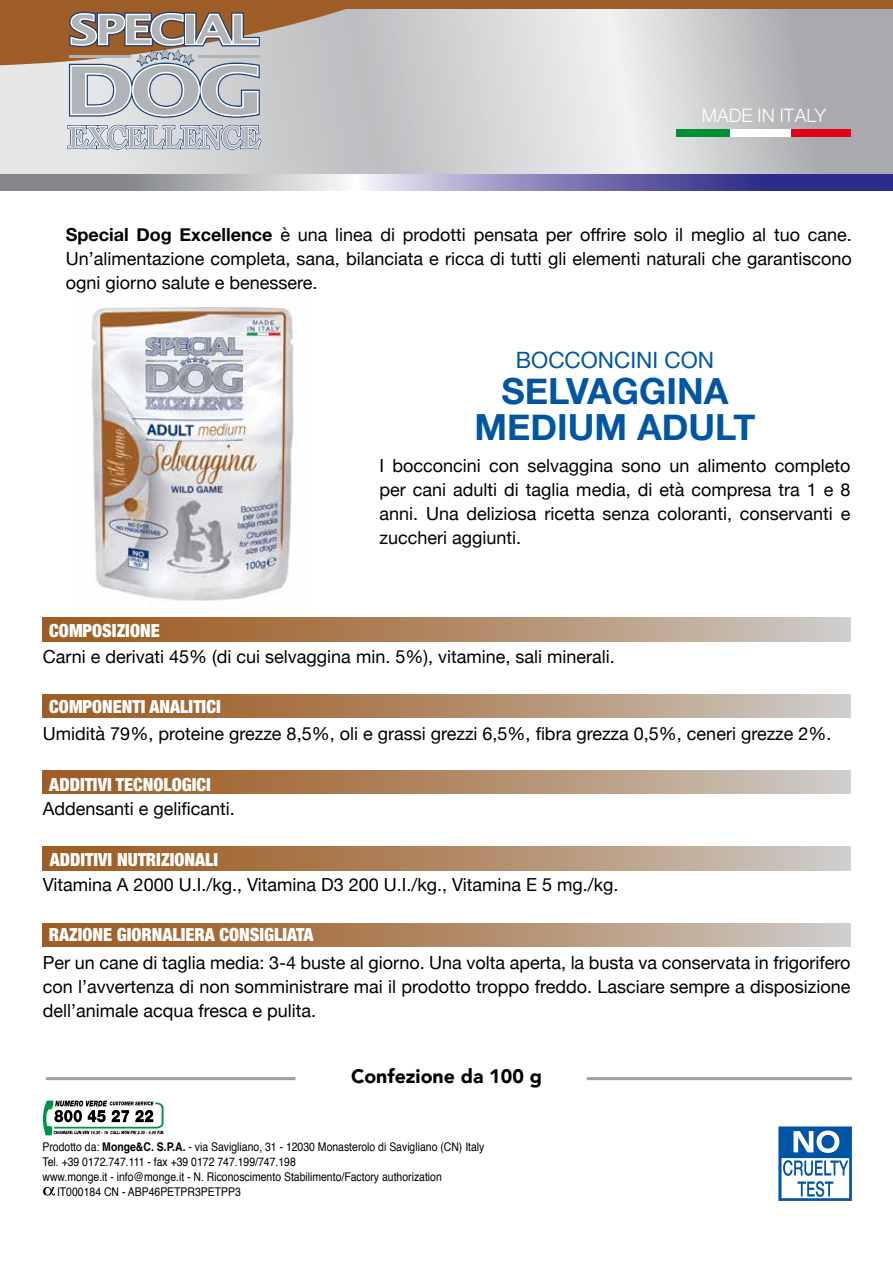
<style>
.page{position:relative;width:893px;height:1263px;background:#fff}
.page>*{position:absolute;margin:0;border:0;box-sizing:border-box;transform-origin:0 0}
.t1{font:700 36px/36px "Helvetica Neue";color:#0056a3;text-align:center}
.t2{font:22.5px "Helvetica Neue";color:#0056a3}
.t3{font:900 19.5px "Avenir";color:#000}
.t4{font:300 18.45px "Helvetica Neue";color:#fff}
.t5{font:18px/24px "Helvetica Neue";color:#000;text-align:justify}
.t6{font:900 condensed 18px "Helvetica Neue";color:#fff}
.t7{font:12px "Helvetica";color:#000;scale:.87 1}
.s1{font-weight:700}
</style>
<div class="page">
<svg style="left:0;top:9px;width:893px;height:165px;background:#ccced0"></svg>
<svg style="left:43px;top:618px;width:807px;height:23px;background:#b28c6a"></svg>
<svg style="left:0;top:174px;width:893px;height:16px;background:#8887ae"></svg>
<svg style="left:43px;top:694px;width:807px;height:23px;background:#b28c6a"></svg>
<svg style="left:43px;top:770px;width:807px;height:24px;background:#b28c6a"></svg>
<svg style="left:43px;top:847px;width:807px;height:23px;background:#b28c6a"></svg>
<svg style="left:43px;top:923px;width:807px;height:24px;background:#b28c6a"></svg>
<hr style="left:46px;top:1077px;width:250px;height:3px;background:#9d9fa2">
<hr style="left:587px;top:1077px;width:265px;height:3px;background:#9d9fa2">
<svg style="left:42px;top:1100px;width:122px;height:35px"></svg>
<svg style="left:778px;top:1126px;width:74px;height:75px"></svg>
<svg style="left:781px;top:1158px;width:68px;height:40px"></svg>
<div style="left:780px;top:1128px;width:70px;height:30px;background:#0054a4"></div>
<svg style="left:783px;top:1160px;width:65px;height:37px"></svg>
<svg style="left:793px;top:1130px;width:46px;height:23px"></svg>
<svg style="left:43px;top:1187px;width:12px;height:8px"></svg>
<div style="left:676px;top:129px;width:174px;height:8px;background:#fff"></div>
<div style="left:791px;top:129px;width:59px;height:8px;background:#e3001a"></div>
<div style="left:676px;top:129px;width:54px;height:8px;background:#008f38"></div>
<div style="left:0;top:0;width:893px;height:9px;background:#9e5d27"></div>
<img style="left:91px;top:307px;width:207px;height:294px">
<svg style="left:0;top:9px;width:361px;height:109px;background:#b7aea7"></svg>
<hr style="left:69px;top:56px;width:62px;height:2px;background:#b1b4b6">
<hr style="left:198px;top:56px;width:61px;height:2px;background:#b1b4b6">
<svg style="left:67px;top:125px;width:195px;height:25px;background:#b9c0c9"></svg>
<p class="t4" style="left:702px;top:100px;width:126px">MADE IN ITALY</p>
<p class="t5" style="left:66px;top:223px;width:788px"><span class="s1">Special Dog Excellence</span> è una linea di prodotti pensata per offrire solo il meglio al tuo cane.<br>Un’alimentazione completa, sana, bilanciata e ricca di tutti gli elementi naturali che garantiscono ogni giorno salute e benessere.</p>
<p class="t2" style="left:516px;top:344px;width:200px">BOCCONCINI CON</p>
<h1 class="t1" style="left:475px;top:374px;width:282px">SELVAGGINA<br>MEDIUM ADULT</h1>
<p class="t5" style="left:379px;top:455px;width:472px">I bocconcini con selvaggina sono un alimento completo per cani adulti di taglia media, di età compresa tra 1 e 8 anni. Una deliziosa ricetta senza coloranti, conservanti e zuccheri aggiunti.</p>
<p class="t6" style="left:49px;top:616px;width:112px">COMPOSIZIONE</p>
<p class="t5" style="left:43px;top:645px;width:573px">Carni e derivati 45% (di cui selvaggina min. 5%), vitamine, sali minerali.</p>
<p class="t6" style="left:49px;top:692px;width:173px">COMPONENTI ANALITICI</p>
<p class="t5" style="left:43px;top:722px;width:790px">Umidità 79%, proteine grezze 8,5%, oli e grassi grezzi 6,5%, fibra grezza 0,5%, ceneri grezze 2%.</p>
<p class="t6" style="left:49px;top:770px;width:163px">ADDITIVI TECNOLOGICI</p>
<p class="t5" style="left:43px;top:798px;width:194px">Addensanti e gelificanti.</p>
<p class="t6" style="left:50px;top:845px;width:170px">ADDITIVI NUTRIZIONALI</p>
<p class="t5" style="left:43px;top:874px;width:577px">Vitamina A 2000 U.I./kg., Vitamina D3 200 U.I./kg., Vitamina E 5 mg./kg.</p>
<p class="t6" style="left:49px;top:920px;width:266px">RAZIONE GIORNALIERA CONSIGLIATA</p>
<p class="t5" style="left:43px;top:951px;width:809px">Per un cane di taglia media: 3-4 buste al giorno. Una volta aperta, la busta va conservata in frigorifero con l’avvertenza di non somministrare mai il prodotto troppo freddo. Lasciare sempre a disposizione dell’animale acqua fresca e pulita.</p>
<p class="t3" style="left:351px;top:1059px;width:192px">Confezione da 100 g</p>
<p class="t7" style="left:43px;top:1137px;width:509px">Prodotto da: <span class="s1">Monge&amp;C. S.P.A.</span> - via Savigliano, 31 - 12030 Monasterolo di Savigliano (CN) Italy</p>
<p class="t7" style="left:43px;top:1152px;width:293px">Tel. +39 0172.747.111 - fax +39 0172 747.199/747.198</p>
<p class="t7" style="left:43px;top:1167px;width:461px">www.monge.it - info@monge.it - N. Riconoscimento Stabilimento/Factory authorization</p>
<p class="t7" style="left:57px;top:1182px;width:213px">IT000184 CN - ABP46PETPR3PETPP3</p>
</div>
